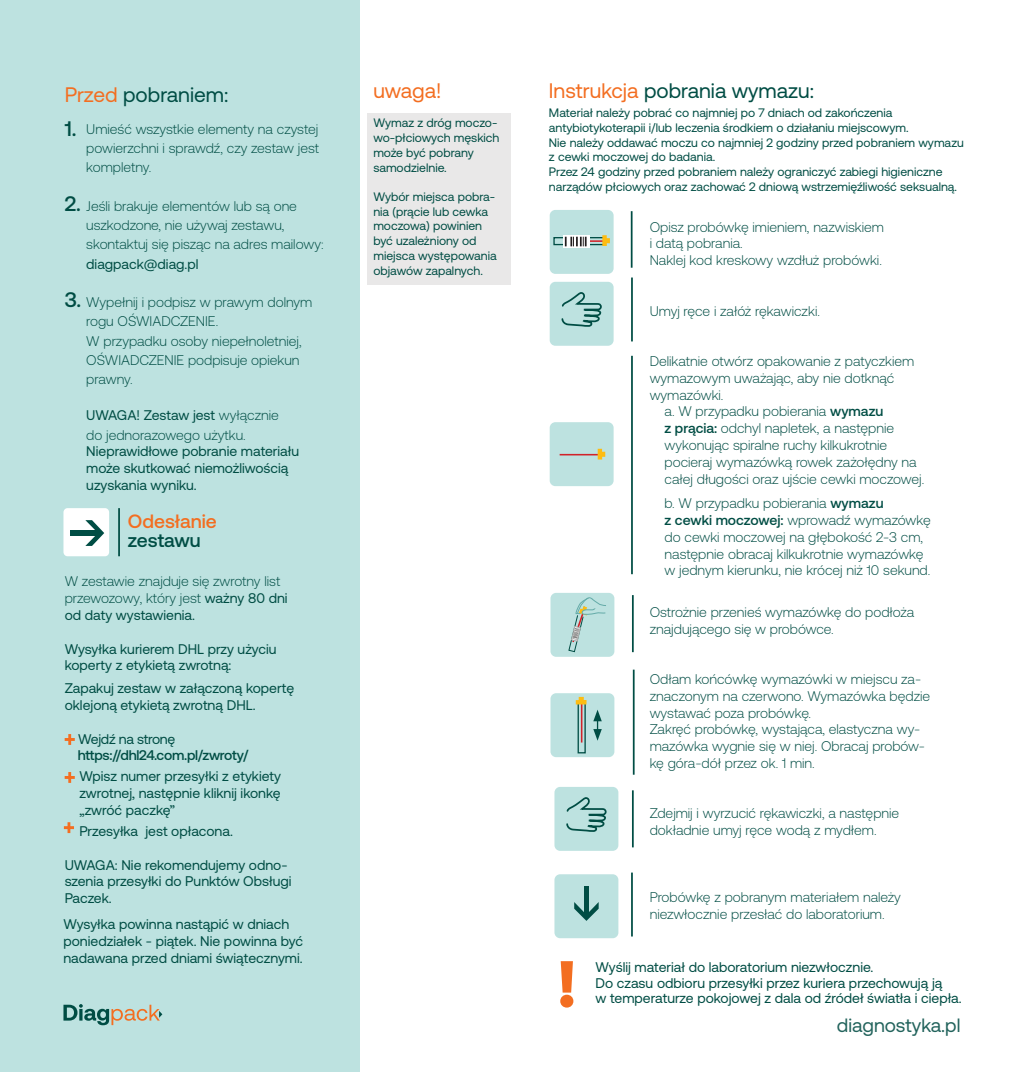
<style>
.page{position:relative;width:1022px;height:1072px;background:#fff}
.page>*{position:absolute;margin:0;border:0;box-sizing:border-box;transform-origin:0 0}
.t1{font:900 65.8px "Aeonik Pro";color:#f36e21}
.t2{font:21px "Aeonik Pro";color:#004d44}
.t3{font:500 21px "Aeonik Pro";color:#004d44}
.t4{font:21px "Aeonik Pro";color:#f36e21}
.t5{font:19.25px "Aeonik Pro";color:#22635c}
.t6{font:500 19.25px "Aeonik Pro";color:#f36e21}
.t7{font:500 19.25px "Aeonik Pro";letter-spacing:-.005em;color:#004d44}
.t8{font:300 14px/16.8px "Aeonik Pro";color:#004d44}
.t9{font:14px/16.8px "Aeonik Pro";color:#004d44}
.t10{font:500 14px "Aeonik Pro";letter-spacing:-.02em;color:#004d44}
.t11{font:14px "Aeonik Pro";letter-spacing:-.02em;color:#004d44}
.t12{font:12.25px/14.7px "Aeonik Pro";color:#004d44}
.s1{color:#f36e21}
.s2{font-weight:400}
.s3{font-weight:500}
</style>
<div class="page">
<div style="left:367px;top:114px;width:144px;height:171px;background:#e9e8e8"></div>
<div style="left:554px;top:874px;width:64px;height:64px;background:#bde2e0;border-radius:6px"></div>
<div style="left:550px;top:593px;width:64px;height:64px;background:#bde2e0;border-radius:6px"></div>
<div style="left:550px;top:210px;width:64px;height:64px;background:#bde2e0;border-radius:6px"></div>
<div style="left:0;top:0;width:360px;height:1071px;background:#bde2e0"></div>
<hr style="left:631px;top:211px;width:1px;height:57px;background:#004d44">
<div style="left:550px;top:282px;width:64px;height:64px;background:#bde2e0;border-radius:6px"></div>
<hr style="left:631px;top:277px;width:2px;height:64px;background:#004d44">
<hr style="left:631px;top:356px;width:2px;height:218px;background:#004d44">
<hr style="left:632px;top:595px;width:2px;height:57px;background:#004d44">
<svg style="left:63px;top:1004px;width:99px;height:21px"></svg>
<div style="left:550px;top:422px;width:64px;height:64px;background:#bde2e0;border-radius:6px"></div>
<div style="left:584px;top:886px;width:5px;height:30px;background:#004d44"></div>
<svg style="left:574px;top:902px;width:25px;height:18px"></svg>
<div style="left:553px;top:237px;width:52px;height:8px;border:1px solid #004d44"></div>
<hr style="left:564px;top:240px;width:40px;height:2px;background:#d1232a">
<svg style="left:602px;top:235px;width:8px;height:11px"></svg>
<svg style="left:563px;top:236px;width:27px;height:12px"></svg>
<svg style="left:565px;top:237px;width:22px;height:9px"></svg>
<svg style="left:561px;top:292px;width:41px;height:35px"></svg>
<svg style="left:568px;top:597px;width:38px;height:55px"></svg>
<hr style="left:560px;top:454px;width:39px;height:1px;background:#d1232a">
<svg style="left:598px;top:449px;width:7px;height:10px"></svg>
<div style="left:554px;top:787px;width:64px;height:63px;background:#bde2e0;border-radius:6px"></div>
<svg style="left:566px;top:797px;width:41px;height:35px"></svg>
<div style="left:550px;top:693px;width:64px;height:64px;background:#bde2e0;border-radius:6px"></div>
<div style="left:578px;top:702px;width:8px;height:51px;border:1px solid #004d44"></div>
<hr style="left:581px;top:703px;width:1px;height:39px;background:#d1232a">
<svg style="left:576px;top:697px;width:10px;height:7px"></svg>
<hr style="left:633px;top:669px;width:2px;height:105px;background:#004d44">
<svg style="left:593px;top:710px;width:9px;height:30px"></svg>
<hr style="left:632px;top:790px;width:2px;height:57px;background:#004d44">
<hr style="left:631px;top:872px;width:2px;height:64px;background:#004d44">
<svg style="left:65px;top:734px;width:10px;height:11px"></svg>
<svg style="left:65px;top:772px;width:10px;height:11px"></svg>
<svg style="left:64px;top:822px;width:10px;height:11px"></svg>
<div style="left:63px;top:508px;width:46px;height:48px;background:#fff;border-radius:4px"></div>
<div style="left:70px;top:530px;width:29px;height:5px;background:#004d44"></div>
<svg style="left:85px;top:520px;width:19px;height:26px"></svg>
<hr style="left:118px;top:508px;width:2px;height:48px;background:#004d44">
<h2 class="t2" style="left:65px;top:83px;width:165px"><span class="s1">Przed</span> pobraniem:</h2>
<h2 class="t3" style="left:65px;top:117px;width:13px">1.</h2>
<p class="t8" style="left:86px;top:119px;width:234px;line-height:19.2px;text-align:justify">Umieść wszystkie elementy na czystej powierzchni i sprawdź, czy zestaw jest kompletny.</p>
<p class="t8" style="left:86px;top:196px;width:239px;line-height:19.2px">Jeśli brakuje elementów lub są one uszkodzone, nie używaj zestawu, skontaktuj się pisząc na adres mailowy:</p>
<p class="t9" style="left:86px;top:255px;width:114px">diagpack@diag.pl</p>
<p class="t8" style="left:86px;top:293px;width:227px;line-height:19.2px">Wypełnij i podpisz w prawym dolnym rogu OŚWIADCZENIE.<br>W przypadku osoby niepełnoletniej,<br>OŚWIADCZENIE podpisuje opiekun prawny.</p>
<p class="t8" style="left:86px;top:406px;width:194px;line-height:19.2px"><span class="s2">UWAGA! Zestaw jest</span> wyłącznie do jednorazowego użytku.</p>
<p class="t9" style="left:86px;top:443px;width:214px">Nieprawidłowe pobranie materiału może skutkować niemożliwością uzyskania wyniku.</p>
<h2 class="t3" style="left:65px;top:192px;width:18px">2.</h2>
<h2 class="t3" style="left:65px;top:288px;width:18px">3.</h2>
<h3 class="t6" style="left:128px;top:510px;width:90px">Odesłanie</h3>
<h3 class="t7" style="left:128px;top:530px;width:74px">zestawu</h3>
<p class="t8" style="left:65px;top:573px;width:224px">W zestawie znajduje się zwrotny list przewozowy, który jest <span class="s2">ważny 80 dni od daty wystawienia.</span></p>
<p class="t9" style="left:65px;top:640px;width:213px">Wysyłka kurierem DHL przy użyciu koperty z etykietą zwrotną:</p>
<p class="t9" style="left:65px;top:680px;width:231px">Zapakuj zestaw w załączoną kopertę oklejoną etykietą zwrotną DHL.</p>
<p class="t11" style="left:78px;top:731px;width:99px">Wejdź na stronę</p>
<p class="t10" style="left:78px;top:747px;width:172px">https://dhl24.com.pl/zwroty/</p>
<p class="t9" style="left:79px;top:768px;width:203px;text-align:justify">Wpisz numer przesyłki z etykiety zwrotnej, następnie kliknij ikonkę „zwróć paczkę”</p>
<p class="t9" style="left:79px;top:822px;width:155px">Przesyłka jest opłacona.</p>
<p class="t9" style="left:65px;top:856px;width:228px">UWAGA: Nie rekomendujemy odno&shy;szenia przesyłki do Punktów Obsługi<br>Paczek.</p>
<p class="t9" style="left:63px;top:916px;width:241px">Wysyłka powinna nastąpić w dniach poniedziałek - piątek. Nie powinna być nadawana przed dniami świątecznymi.</p>
<h2 class="t4" style="left:373px;top:79px;width:70px">uwaga!</h2>
<p class="t12" style="left:373px;top:116px;width:128px">Wymaz z dróg moczo&shy;wo-płciowych męskich może być pobrany samodzielnie.</p>
<p class="t12" style="left:373px;top:189px;width:125px">Wybór miejsca pobra&shy;nia (prącie lub cewka moczowa) powinien być uzależniony od miejsca występowania objawów zapalnych.</p>
<h2 class="t2" style="left:549px;top:79px;width:267px"><span class="s1">Instrukcja</span> pobrania wymazu:</h2>
<p class="t12" style="left:549px;top:106px;width:416px">Materiał należy pobrać co najmniej po 7 dniach od zakończenia antybiotykoterapii i/lub leczenia środkiem o działaniu miejscowym.<br>Nie należy oddawać moczu co najmniej 2 godziny przed pobraniem wymazu z cewki moczowej do badania.<br>Przez 24 godziny przed pobraniem należy ograniczyć zabiegi higieniczne narządów płciowych oraz zachować 2 dniową wstrzemięźliwość seksualną.</p>
<p class="t8" style="left:650px;top:218px;width:236px">Opisz probówkę imieniem, nazwiskiem i datą pobrania.<br>Naklej kod kreskowy wzdłuż probówki.</p>
<p class="t8" style="left:650px;top:302px;width:172px">Umyj ręce i załóż rękawiczki.</p>
<p class="t8" style="left:650px;top:353px;width:266px">Delikatnie otwórz opakowanie z patyczkiem</p>
<p class="t8" style="left:650px;top:369px;width:246px">wymazowym uważając, aby nie dotknąć</p>
<p class="t8" style="left:650px;top:386px;width:75px">wymazówki.</p>
<p class="t8" style="left:664px;top:403px;width:220px">a. W przypadku pobierania <span class="s3">wymazu</span></p>
<p class="t8" style="left:664px;top:420px;width:231px"><span class="s3">z prącia:</span> odchyl napletek, a następnie</p>
<p class="t8" style="left:664px;top:437px;width:224px">wykonując spiralne ruchy kilkukrotnie</p>
<p class="t8" style="left:664px;top:453px;width:254px">pocieraj wymazówką rowek zażołędny na</p>
<p class="t8" style="left:664px;top:470px;width:261px">całej długości oraz ujście cewki moczowej.</p>
<p class="t8" style="left:664px;top:495px;width:268px">b. W przypadku pobierania <span class="s3">wymazu<br>z cewki moczowej:</span> wprowadź wymazówkę do cewki moczowej na głębokość 2-3 cm, następnie obracaj kilkukrotnie wymazówkę w jednym kierunku, nie krócej niż 10 sekund.</p>
<p class="t8" style="left:650px;top:603px;width:266px">Ostrożnie przenieś wymazówkę do podłoża znajdującego się w probówce.</p>
<p class="t8" style="left:650px;top:670px;width:282px">Odłam końcówkę wymazówki w miejscu za&shy;znaczonym na czerwono. Wymazówka będzie wystawać poza probówkę.<br>Zakręć probówkę, wystająca, elastyczna wy&shy;mazówka wygnie się w niej. Obracaj probów&shy;kę góra-dół przez ok. 1 min.</p>
<p class="t8" style="left:650px;top:804px;width:251px">Zdejmij i wyrzucić rękawiczki, a następnie dokładnie umyj ręce wodą z mydłem.</p>
<h1 class="t1" style="left:557px;top:946px;width:22px">!</h1>
<p class="t8" style="left:650px;top:888px;width:253px">Probówkę z pobranym materiałem należy niezwłocznie przesłać do laboratorium.</p>
<p class="t9" style="left:596px;top:959px;width:348px;line-height:15.8px">Wyślij materiał do laboratorium niezwłocznie.<br>Do czasu odbioru przesyłki przez kuriera przechowują ją</p>
<p class="t9" style="left:596px;top:990px;width:368px">w temperaturze pokojowej z dala od źródeł światła i ciepła.</p>
<h3 class="t5" style="left:837px;top:1015px;width:125px">diagnostyka.pl</h3>
</div>
